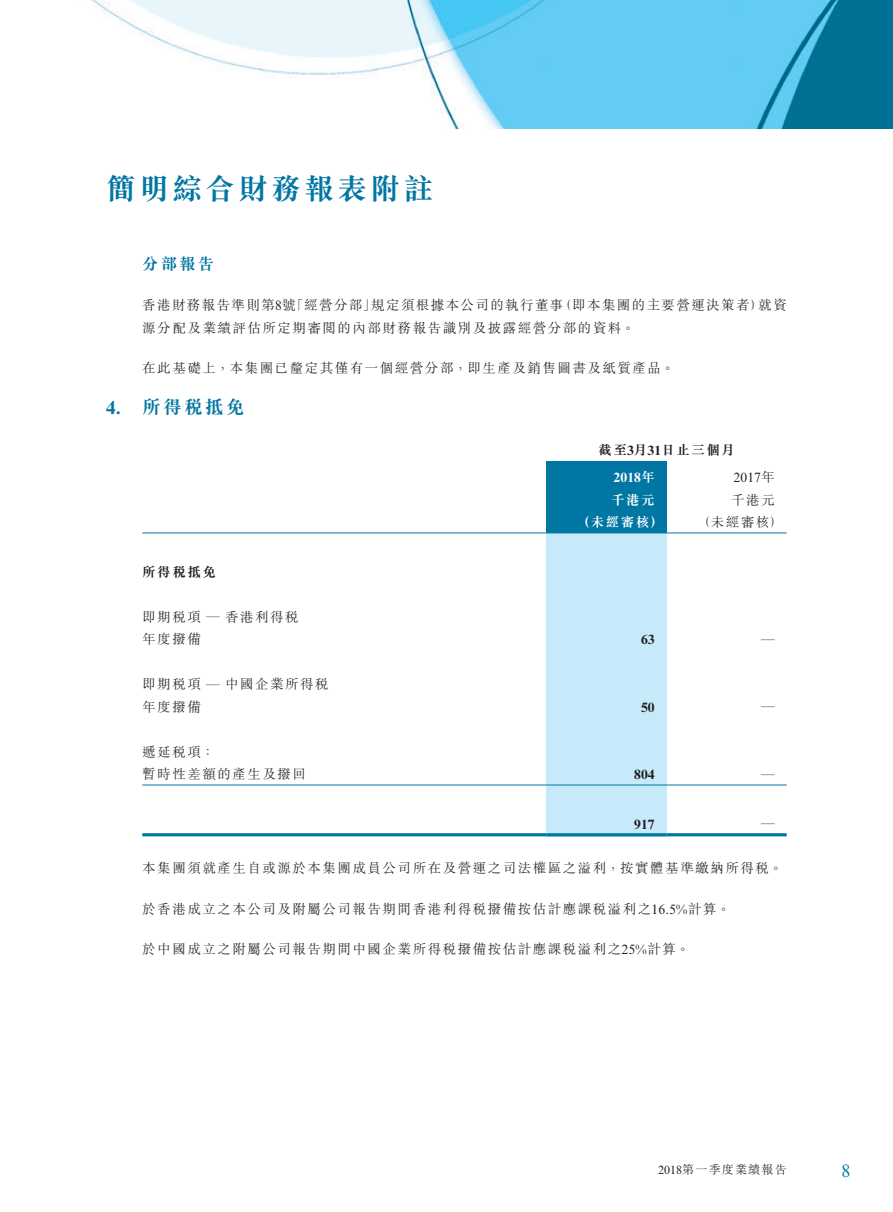
<style>
.page{position:relative;width:893px;height:1212px;background:#fff}
.page>*{position:absolute;margin:0;border:0;box-sizing:border-box;transform-origin:0 0}
.t1{font:700 30px "M Sung HK";letter-spacing:.1em;color:#0076a3}
._03_H1{font:700 18.75px "M Sung HK";letter-spacing:.11em;color:#0076a3}
._01_Body_Text{font:18px "Times New Roman MT Std";color:#0076a3}
._04___H2{font:700 16.5px "M Sung HK";color:#0076a3}
._12___P2{font:300 13.5px/22.5px "M Sung HK";letter-spacing:.11em;color:#231f20}
._12___P2-2{font:700 13.5px "M Sung HK";letter-spacing:.115em;color:#231f20}
._12___P2-3{font:700 13.5px "Times New Roman MT Std";letter-spacing:.01em;color:#231f20}
._12___P2-4{font:13.5px "Times New Roman MT Std";color:#231f20}
._12___P2-5{font:700 13.5px "M Sung HK";letter-spacing:.115em;color:#fff}
._12___P2-6{font:700 13.5px "Times New Roman MT Std";color:#fff}
.t2{font:300 12px "M Sung HK";letter-spacing:.1em;color:#231f20}
.s1{font-family:"Times New Roman MT Std";font-weight:400}
.s2{font-family:"Times New Roman MT Std"}
.s3{font-family:"M Sung HK"}
.s4{font-family:"M Sung HK";font-weight:300}
</style>
<div class="page">
<img style="left:91px;top:0;width:802px;height:129px">
<div style="left:547px;top:461px;width:120px;height:23px;background:#0076a3"></div>
<div style="left:547px;top:484px;width:120px;height:22px;background:#0076a3"></div>
<div style="left:547px;top:506px;width:120px;height:23px;background:#0076a3"></div>
<hr style="left:547px;top:529px;width:120px;height:4px;background:#0076a3">
<div style="left:547px;top:533px;width:120px;height:23px;background:#c6eafa"></div>
<div style="left:547px;top:556px;width:120px;height:22px;background:#c6eafa"></div>
<div style="left:547px;top:578px;width:120px;height:23px;background:#c6eafa"></div>
<div style="left:547px;top:601px;width:120px;height:22px;background:#c6eafa"></div>
<div style="left:547px;top:623px;width:120px;height:23px;background:#c6eafa"></div>
<div style="left:547px;top:646px;width:120px;height:22px;background:#c6eafa"></div>
<div style="left:547px;top:668px;width:120px;height:23px;background:#c6eafa"></div>
<div style="left:547px;top:691px;width:120px;height:22px;background:#c6eafa"></div>
<div style="left:547px;top:713px;width:120px;height:23px;background:#c6eafa"></div>
<div style="left:547px;top:736px;width:120px;height:22px;background:#c6eafa"></div>
<div style="left:547px;top:758px;width:120px;height:23px;background:#c6eafa"></div>
<svg style="left:547px;top:781px;width:120px;height:4px"></svg>
<div style="left:547px;top:785px;width:120px;height:23px;background:#c6eafa"></div>
<div style="left:547px;top:808px;width:120px;height:22px;background:#c6eafa"></div>
<div style="left:547px;top:830px;width:120px;height:6px;background:#c6eafa"></div>
<hr style="left:142px;top:532px;width:405px;height:1px;background:#0076a3">
<hr style="left:667px;top:532px;width:120px;height:1px;background:#0076a3">
<hr style="left:142px;top:785px;width:405px;height:1px;background:#0076a3">
<hr style="left:547px;top:785px;width:120px;height:1px;background:#0076a3">
<hr style="left:667px;top:785px;width:120px;height:1px;background:#0076a3">
<hr style="left:142px;top:833px;width:405px;height:3px;background:#0076a3">
<hr style="left:547px;top:833px;width:120px;height:3px;background:#0076a3">
<hr style="left:667px;top:833px;width:120px;height:3px;background:#0076a3">
<h1 class="t1" style="left:106px;top:168px;width:328px">簡明綜合財務報表附註</h1>
<p class="_04___H2" style="left:142px;top:252px;width:73px">分部報告</p>
<p class="_12___P2" style="left:142px;top:294px;width:646px">香港財務報告準則第<span class="s1">8</span>號「經營分部」規定須根據本公司的執行董事（即本集團的主要營運決策者）就資源分配及業績評估所定期審閱的內部財務報告識別及披露經營分部的資料。</p>
<p class="_12___P2" style="left:142px;top:357px;width:534px">在此基礎上，本集團已釐定其僅有一個經營分部，即生產及銷售圖書及紙質產品。</p>
<p class="_03_H1" style="left:106px;top:394px;width:140px"><span class="s2">4.</span> 所得稅抵免</p>
<p class="_12___P2-2" style="left:598px;top:441px;width:138px">截至<span class="s2">3</span>月<span class="s2">31</span>日止三個月</p>
<p class="_12___P2-6" style="left:613px;top:469px;width:43px">2018<span class="s3">年</span></p>
<p class="_12___P2-4" style="left:733px;top:470px;width:43px">2017<span class="s4">年</span></p>
<p class="_12___P2-5" style="left:611px;top:490px;width:45px">千港元</p>
<p class="_12___P2" style="left:731px;top:488px;width:45px">千港元</p>
<p class="_12___P2-5" style="left:577px;top:513px;width:87px">（未經審核）</p>
<p class="_12___P2" style="left:697px;top:510px;width:87px">（未經審核）</p>
<p class="_12___P2-2" style="left:142px;top:562px;width:75px">所得稅抵免</p>
<p class="_12___P2" style="left:142px;top:605px;width:158px">即期稅項 <span class="s1">—</span> 香港利得稅</p>
<p class="_12___P2" style="left:142px;top:627px;width:60px">年度撥備</p>
<p class="_12___P2-3" style="left:641px;top:631px;width:15px">63</p>
<p class="_12___P2-4" style="left:761px;top:630px;width:15px">—</p>
<p class="_12___P2" style="left:142px;top:672px;width:188px">即期稅項 <span class="s1">—</span> 中國企業所得稅</p>
<p class="_12___P2" style="left:142px;top:695px;width:60px">年度撥備</p>
<p class="_12___P2-3" style="left:641px;top:699px;width:15px">50</p>
<p class="_12___P2-4" style="left:761px;top:698px;width:15px">—</p>
<p class="_12___P2" style="left:142px;top:740px;width:74px">遞延稅項：</p>
<p class="_12___P2" style="left:142px;top:762px;width:165px">暫時性差額的產生及撥回</p>
<p class="_12___P2-3" style="left:634px;top:766px;width:22px">804</p>
<p class="_12___P2-4" style="left:761px;top:765px;width:15px">—</p>
<p class="_12___P2-3" style="left:634px;top:816px;width:22px">917</p>
<p class="_12___P2-4" style="left:761px;top:815px;width:15px">—</p>
<p class="_12___P2" style="left:142px;top:857px;width:642px">本集團須就產生自或源於本集團成員公司所在及營運之司法權區之溢利，按實體基準繳納所得稅。</p>
<p class="_12___P2" style="left:142px;top:897px;width:590px">於香港成立之本公司及附屬公司報告期間香港利得稅撥備按估計應課稅溢利之<span class="s1">16.5%</span>計算。</p>
<p class="_12___P2" style="left:142px;top:938px;width:549px">於中國成立之附屬公司報告期間中國企業所得稅撥備按估計應課稅溢利之<span class="s1">25%</span>計算。</p>
<p class="t2" style="left:658px;top:1161px;width:130px"><span class="s1">2018</span>第一季度業績報告</p>
<p class="_01_Body_Text" style="left:841px;top:1160px;width:10px">8</p>
</div>
